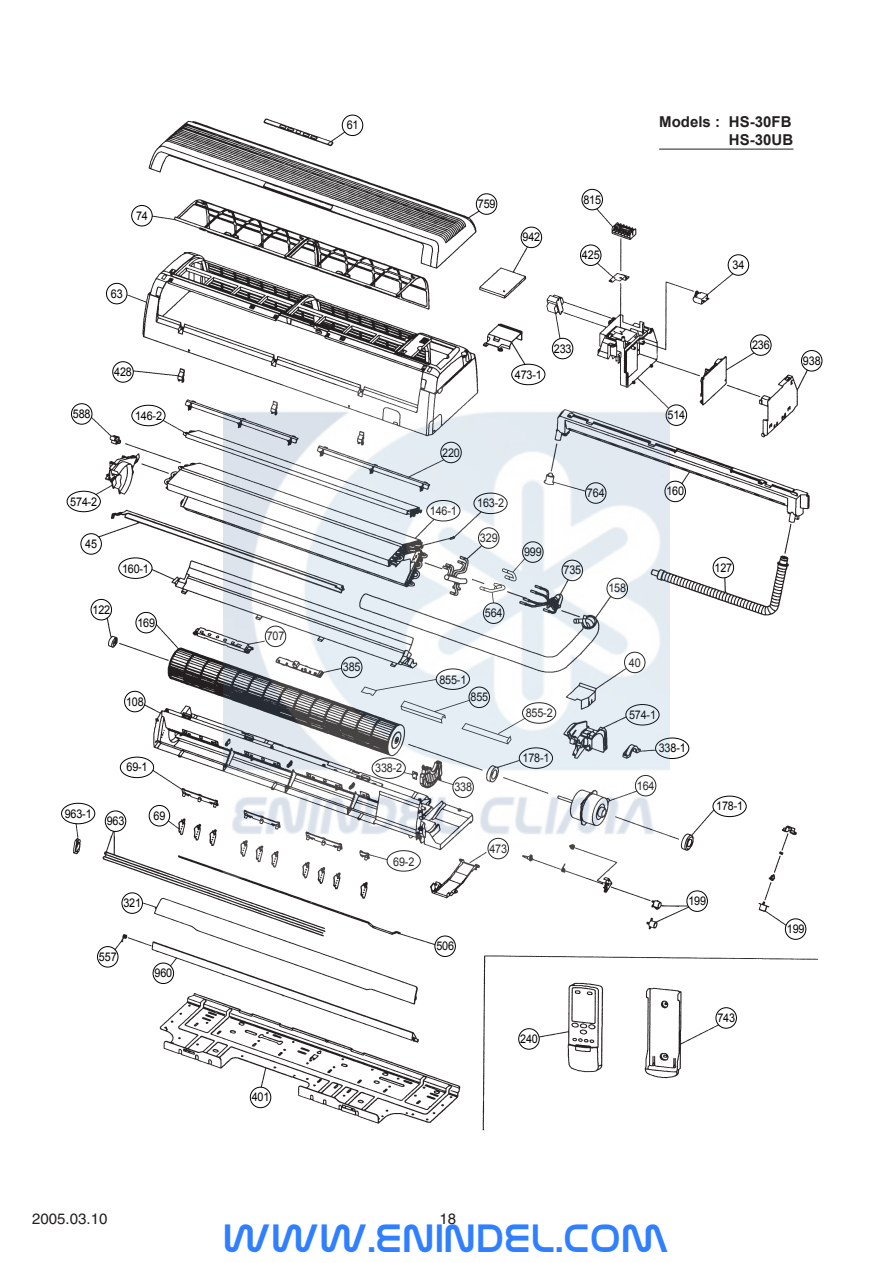
<style>
.page{position:relative;width:893px;height:1263px;background:#fff}
.page>*{position:absolute;margin:0;border:0;box-sizing:border-box;transform-origin:0 0}
.t1{font:40.05px "Nasalization Rg";color:#307fff}
.t2{font:700 15px/18px "Arial";color:#231f20;text-align:right}
.t3{font:15px "Helvetica";color:#231f20}
.t4{font:12px "Arial";letter-spacing:-.015em;color:#000;scale:.9 1}
</style>
<div class="page">
<img style="left:61px;top:114px;width:762px;height:1017px">
<hr style="left:659px;top:149px;width:134px;height:1px;background:#231f20">
<svg style="left:641px;top:292px;width:123px;height:74px"></svg>
<div style="left:715px;top:1007px;width:21px;height:22px;background:#fff;border:1px solid #000;border-radius:50%"></div>
<div style="left:686px;top:891px;width:21px;height:21px;background:#fff;border:1px solid #000;border-radius:50%"></div>
<div style="left:342px;top:115px;width:21px;height:21px;background:#fff;border:1px solid #000;border-radius:50%"></div>
<div style="left:476px;top:193px;width:21px;height:22px;background:#fff;border:1px solid #000;border-radius:50%"></div>
<div style="left:581px;top:189px;width:22px;height:21px;background:#fff;border:1px solid #000;border-radius:50%"></div>
<div style="left:520px;top:227px;width:22px;height:21px;background:#fff;border:1px solid #000;border-radius:50%"></div>
<div style="left:552px;top:338px;width:21px;height:21px;background:#fff;border:1px solid #000;border-radius:50%"></div>
<div style="left:665px;top:405px;width:22px;height:21px;background:#fff;border:1px solid #000;border-radius:50%"></div>
<div style="left:580px;top:245px;width:21px;height:21px;background:#fff;border:1px solid #000;border-radius:50%"></div>
<div style="left:727px;top:254px;width:22px;height:22px;background:#fff;border:1px solid #000;border-radius:50%"></div>
<div style="left:750px;top:334px;width:21px;height:22px;background:#fff;border:1px solid #000;border-radius:50%"></div>
<div style="left:801px;top:350px;width:21px;height:21px;background:#fff;border:1px solid #000;border-radius:50%"></div>
<div style="left:712px;top:557px;width:22px;height:21px;background:#fff;border:1px solid #000;border-radius:50%"></div>
<div style="left:785px;top:918px;width:21px;height:22px;background:#fff;border:1px solid #000;border-radius:50%"></div>
<div style="left:655px;top:738px;width:34px;height:21px;background:#fff;border:1px solid #000;border-radius:50%"></div>
<div style="left:712px;top:796px;width:34px;height:21px;background:#fff;border:1px solid #000;border-radius:50%"></div>
<div style="left:124px;top:691px;width:21px;height:21px;background:#fff;border:1px solid #000;border-radius:50%"></div>
<div style="left:250px;top:1087px;width:21px;height:21px;background:#fff;border:1px solid #000;border-radius:50%"></div>
<div style="left:434px;top:936px;width:22px;height:21px;background:#fff;border:1px solid #000;border-radius:50%"></div>
<div style="left:105px;top:811px;width:21px;height:21px;background:#fff;border:1px solid #000;border-radius:50%"></div>
<div style="left:131px;top:205px;width:21px;height:21px;background:#fff;border:1px solid #000;border-radius:50%"></div>
<div style="left:112px;top:361px;width:22px;height:22px;background:#fff;border:1px solid #000;border-radius:50%"></div>
<div style="left:71px;top:403px;width:21px;height:22px;background:#fff;border:1px solid #000;border-radius:50%"></div>
<div style="left:80px;top:533px;width:22px;height:22px;background:#fff;border:1px solid #000;border-radius:50%"></div>
<div style="left:135px;top:612px;width:22px;height:21px;background:#fff;border:1px solid #000;border-radius:50%"></div>
<div style="left:106px;top:283px;width:21px;height:21px;background:#fff;border:1px solid #000;border-radius:50%"></div>
<div style="left:149px;top:805px;width:21px;height:21px;background:#fff;border:1px solid #000;border-radius:50%"></div>
<div style="left:518px;top:1028px;width:21px;height:22px;background:#fff;border:1px solid #000;border-radius:50%"></div>
<div style="left:664px;top:481px;width:21px;height:21px;background:#fff;border:1px solid #000;border-radius:50%"></div>
<div style="left:122px;top:892px;width:21px;height:22px;background:#fff;border:1px solid #000;border-radius:50%"></div>
<div style="left:153px;top:963px;width:21px;height:21px;background:#fff;border:1px solid #000;border-radius:50%"></div>
<div style="left:97px;top:946px;width:21px;height:21px;background:#fff;border:1px solid #000;border-radius:50%"></div>
<div style="left:67px;top:491px;width:34px;height:21px;background:#fff;border:1px solid #000;border-radius:50%"></div>
<div style="left:118px;top:558px;width:34px;height:21px;background:#fff;border:1px solid #000;border-radius:50%"></div>
<div style="left:511px;top:364px;width:34px;height:21px;background:#fff;border:1px solid #000;border-radius:50%"></div>
<div style="left:131px;top:405px;width:34px;height:21px;background:#fff;border:1px solid #000;border-radius:50%"></div>
<div style="left:91px;top:599px;width:21px;height:21px;background:#fff;border:1px solid #000;border-radius:50%"></div>
<div style="left:61px;top:803px;width:34px;height:21px;background:#fff;border:1px solid #000;border-radius:50%"></div>
<div style="left:120px;top:757px;width:34px;height:21px;background:#fff;border:1px solid #000;border-radius:50%"></div>
<img style="left:223px;top:386px;width:446px;height:491px">
<p class="t4" style="left:136px;top:207px;width:15px">74</p>
<p class="t4" style="left:111px;top:285px;width:15px">63</p>
<p class="t4" style="left:73px;top:406px;width:21px">588</p>
<p class="t4" style="left:114px;top:364px;width:21px">428</p>
<p class="t4" style="left:135px;top:407px;width:31px">146-2</p>
<p class="t4" style="left:70px;top:493px;width:31px">574-2</p>
<p class="t4" style="left:85px;top:536px;width:15px">45</p>
<p class="t4" style="left:122px;top:560px;width:31px">160-1</p>
<p class="t4" style="left:92px;top:601px;width:21px">122</p>
<p class="t4" style="left:137px;top:614px;width:21px">169</p>
<p class="t4" style="left:126px;top:693px;width:21px">108</p>
<p class="t4" style="left:126px;top:759px;width:25px">69-1</p>
<p class="t4" style="left:65px;top:805px;width:31px">963-1</p>
<p class="t4" style="left:107px;top:813px;width:21px">963</p>
<p class="t4" style="left:153px;top:807px;width:15px">69</p>
<p class="t4" style="left:123px;top:895px;width:21px">321</p>
<p class="t4" style="left:99px;top:948px;width:21px">557</p>
<p class="t4" style="left:154px;top:965px;width:21px">960</p>
<p class="t4" style="left:267px;top:628px;width:21px">707</p>
<p class="t4" style="left:252px;top:1089px;width:21px">401</p>
<p class="t4" style="left:346px;top:117px;width:15px">61</p>
<p class="t4" style="left:478px;top:196px;width:21px">759</p>
<p class="t4" style="left:522px;top:229px;width:21px">942</p>
<p class="t4" style="left:583px;top:191px;width:21px">815</p>
<p class="t4" style="left:582px;top:247px;width:21px">425</p>
<p class="t2" style="left:659px;top:113px;width:135px">Models : HS-30FB<br>HS-30UB</p>
<p class="t4" style="left:732px;top:257px;width:15px">34</p>
<p class="t4" style="left:343px;top:659px;width:21px">385</p>
<p class="t4" style="left:375px;top:760px;width:31px">338-2</p>
<p class="t4" style="left:393px;top:853px;width:25px">69-2</p>
<p class="t4" style="left:515px;top:366px;width:31px">473-1</p>
<p class="t4" style="left:554px;top:340px;width:21px">233</p>
<p class="t4" style="left:442px;top:444px;width:21px">220</p>
<p class="t4" style="left:430px;top:502px;width:31px">146-1</p>
<p class="t4" style="left:477px;top:495px;width:31px">163-2</p>
<p class="t4" style="left:480px;top:530px;width:21px">329</p>
<p class="t4" style="left:485px;top:605px;width:21px">564</p>
<p class="t4" style="left:524px;top:544px;width:21px">999</p>
<p class="t4" style="left:587px;top:485px;width:21px">764</p>
<p class="t4" style="left:563px;top:562px;width:21px">735</p>
<p class="t4" style="left:608px;top:580px;width:21px">158</p>
<p class="t4" style="left:667px;top:407px;width:21px">514</p>
<p class="t4" style="left:666px;top:483px;width:21px">160</p>
<p class="t4" style="left:439px;top:671px;width:31px">855-1</p>
<p class="t4" style="left:470px;top:689px;width:21px">855</p>
<p class="t4" style="left:454px;top:779px;width:21px">338</p>
<p class="t4" style="left:525px;top:705px;width:31px">855-2</p>
<p class="t4" style="left:522px;top:750px;width:31px">178-1</p>
<p class="t4" style="left:629px;top:654px;width:15px">40</p>
<p class="t4" style="left:629px;top:706px;width:31px">574-1</p>
<p class="t4" style="left:658px;top:740px;width:31px">338-1</p>
<p class="t4" style="left:637px;top:777px;width:21px">164</p>
<p class="t4" style="left:489px;top:840px;width:21px">473</p>
<p class="t4" style="left:752px;top:337px;width:21px">236</p>
<p class="t4" style="left:714px;top:559px;width:21px">127</p>
<p class="t4" style="left:716px;top:798px;width:31px">178-1</p>
<p class="t4" style="left:436px;top:938px;width:21px">506</p>
<p class="t4" style="left:688px;top:893px;width:21px">199</p>
<p class="t4" style="left:803px;top:352px;width:21px">938</p>
<p class="t4" style="left:786px;top:921px;width:21px">199</p>
<p class="t4" style="left:520px;top:1031px;width:21px">240</p>
<p class="t4" style="left:717px;top:1010px;width:21px">743</p>
<p class="t3" style="left:32px;top:1210px;width:77px">2005.03.10</p>
<p class="t3" style="left:439px;top:1210px;width:18px">18</p>
<h1 class="t1" style="left:223px;top:1215px;width:448px">WWW.ENINDEL.COM</h1>
</div>
